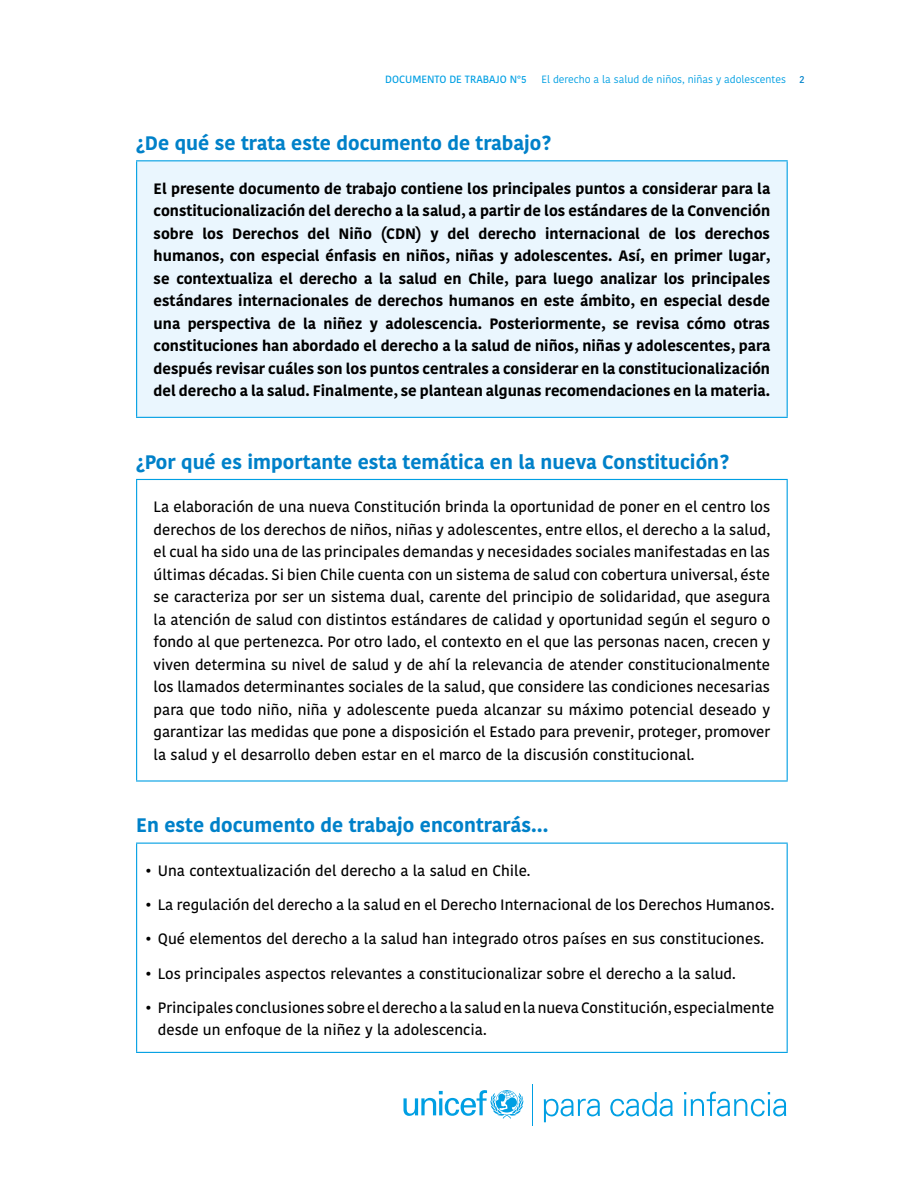
<style>
.page{position:relative;width:918px;height:1188px;background:#fff}
.page>*{position:absolute;margin:0;border:0;box-sizing:border-box;transform-origin:0 0}
.t1{font:700 19.5px "Kohinoor Devanagari";color:#0081c9}
.t2{font:500 15px/22.5px "Kohinoor Devanagari";color:#000;text-align:justify}
.t3{font:700 15px/22.5px "Kohinoor Devanagari";color:#000;text-align:justify}
.t4{font:10.5px "Kohinoor Devanagari";letter-spacing:-.005em;color:#009fe3}
.t5{font:500 10.5px "Kohinoor Devanagari";color:#009fe3}
.t6{font:500 10.5px "Kohinoor Devanagari";color:#0081c9}
</style>
<div class="page">
<svg style="left:403px;top:1090px;width:120px;height:29px"></svg>
<hr style="left:532px;top:1084px;width:1px;height:42px;background:#009fe3">
<svg style="left:544px;top:1099px;width:56px;height:23px"></svg>
<svg style="left:610px;top:1092px;width:63px;height:24px"></svg>
<svg style="left:684px;top:1092px;width:102px;height:24px"></svg>
<div style="left:137px;top:161px;width:650px;height:256px;background:#eaf6fe"></div>
<hr style="left:136px;top:160px;width:652px;height:1px;background:#009fe3">
<hr style="left:136px;top:161px;width:1px;height:256px;background:#009fe3">
<hr style="left:787px;top:161px;width:1px;height:256px;background:#009fe3">
<hr style="left:136px;top:417px;width:652px;height:1px;background:#009fe3">
<hr style="left:136px;top:479px;width:652px;height:1px;background:#009fe3">
<hr style="left:136px;top:480px;width:1px;height:300px;background:#009fe3">
<hr style="left:787px;top:480px;width:1px;height:300px;background:#009fe3">
<hr style="left:136px;top:780px;width:652px;height:2px;background:#009fe3">
<hr style="left:136px;top:843px;width:652px;height:1px;background:#009fe3">
<hr style="left:136px;top:844px;width:1px;height:208px;background:#009fe3">
<hr style="left:787px;top:844px;width:1px;height:208px;background:#009fe3">
<hr style="left:136px;top:1052px;width:652px;height:1px;background:#009fe3">
<p class="t5" style="left:385px;top:74px;width:143px">DOCUMENTO DE TRABAJO N°5</p>
<p class="t4" style="left:542px;top:74px;width:246px">El derecho a la salud de niños, niñas y adolescentes</p>
<p class="t6" style="left:799px;top:74px;width:7px">2</p>
<h1 class="t1" style="left:136px;top:126px;width:417px">¿De qué se trata este documento de trabajo?</h1>
<p class="t3" style="left:154px;top:177px;width:618px">El presente documento de trabajo contiene los principales puntos a considerar para la constitucionalización del derecho a la salud, a partir de los estándares de la Convención sobre los Derechos del Niño (CDN) y del derecho internacional de los derechos humanos, con especial énfasis en niños, niñas y adolescentes. Así, en primer lugar, se contextualiza el derecho a la salud en Chile, para luego analizar los principales estándares internacionales de derechos humanos en este ámbito, en especial desde una perspectiva de la niñez y adolescencia. Posteriormente, se revisa cómo otras constituciones han abordado el derecho a la salud de niños, niñas y adolescentes, para después revisar cuáles son los puntos centrales a considerar en la constitucionalización del derecho a la salud. Finalmente, se plantean algunas recomendaciones en la materia.</p>
<h1 class="t1" style="left:136px;top:444px;width:595px">¿Por qué es importante esta temática en la nueva Constitución?</h1>
<p class="t2" style="left:154px;top:496px;width:618px">La elaboración de una nueva Constitución brinda la oportunidad de poner en el centro los derechos de los derechos de niños, niñas y adolescentes, entre ellos, el derecho a la salud, el cual ha sido una de las principales demandas y necesidades sociales manifestadas en las últimas décadas. Si bien Chile cuenta con un sistema de salud con cobertura universal, éste se caracteriza por ser un sistema dual, carente del principio de solidaridad, que asegura la atención de salud con distintos estándares de calidad y oportunidad según el seguro o fondo al que pertenezca. Por otro lado, el contexto en el que las personas nacen, crecen y viven determina su nivel de salud y de ahí la relevancia de atender constitucionalmente los llamados determinantes sociales de la salud, que considere las condiciones necesarias para que todo niño, niña y adolescente pueda alcanzar su máximo potencial deseado y garantizar las medidas que pone a disposición el Estado para prevenir, proteger, promover la salud y el desarrollo deben estar en el marco de la discusión constitucional.</p>
<h1 class="t1" style="left:136px;top:808px;width:414px">En este documento de trabajo encontrarás…</h1>
<p class="t2" style="left:145px;top:859px;width:387px">• Una contextualización del derecho a la salud en Chile.</p>
<p class="t2" style="left:145px;top:894px;width:631px">• La regulación del derecho a la salud en el Derecho Internacional de los Derechos Humanos.</p>
<p class="t2" style="left:145px;top:928px;width:621px">• Qué elementos del derecho a la salud han integrado otros países en sus constituciones.</p>
<p class="t2" style="left:145px;top:962px;width:592px">• Los principales aspectos relevantes a constitucionalizar sobre el derecho a la salud.</p>
<p class="t2" style="left:158px;top:996px;width:618px;text-indent:-13px">• Principales conclusiones sobre el derecho a la salud en la nueva Constitución, especialmente desde un enfoque de la niñez y la adolescencia.</p>
</div>
